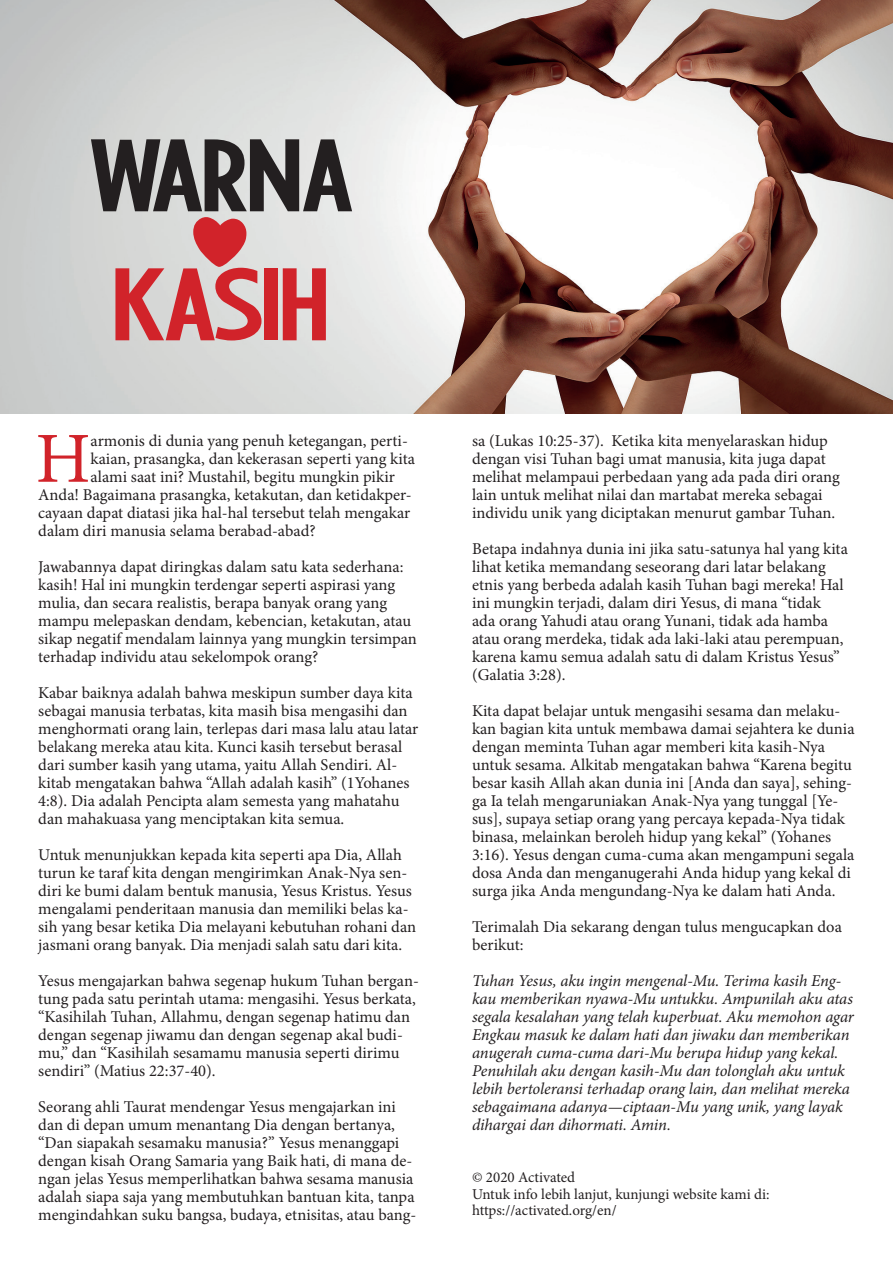
<style>
.page{position:relative;width:893px;height:1263px;background:#fff}
.page>*{position:absolute;margin:0;border:0;box-sizing:border-box;transform-origin:0 0}
.t1{font:86.4px "Gainsborough";color:#231f20;scale:1.25 1}
.t2{font:86.4px "Gainsborough";color:#d1232a;scale:1.25 1}
.t3{font:71.85px "Minion Pro";color:#d1232a}
.t4{font:16.5px/18px "Minion Pro";color:#231f20}
.t5{font:italic 16.5px/18px "Minion Pro";letter-spacing:-.01em;color:#231f20}
.t6{font:15px/16.5px "Minion Pro";letter-spacing:-.005em;color:#231f20}
</style>
<div class="page">
<img style="left:0;top:0;width:893px;height:414px">
<svg style="left:193px;top:217px;width:53px;height:50px;background:#d4595d"></svg>
<h1 class="t1" style="left:90px;top:124px;width:212px">WARNA</h1>
<h1 class="t2" style="left:113px;top:253px;width:174px">KASIH</h1>
<h2 class="t3" style="left:36px;top:411px;width:57px">H</h2>
<p class="t4" style="left:91px;top:432px;width:319px">armonis di dunia yang penuh ketegangan, perti-</p>
<p class="t4" style="left:91px;top:450px;width:326px">kaian, prasangka, dan kekerasan seperti yang kita</p>
<p class="t4" style="left:91px;top:468px;width:306px">alami saat ini? Mustahil, begitu mungkin pikir</p>
<p class="t4" style="left:38px;top:486px;width:375px">Anda! Bagaimana prasangka, ketakutan, dan ketidakper-</p>
<p class="t4" style="left:38px;top:504px;width:373px">cayaan dapat diatasi jika hal-hal tersebut telah mengakar</p>
<p class="t4" style="left:38px;top:522px;width:279px">dalam diri manusia selama berabad-abad?</p>
<p class="t4" style="left:38px;top:558px;width:380px">Jawabannya dapat diringkas dalam satu kata sederhana: kasih! Hal ini mungkin terdengar seperti aspirasi yang mulia, dan secara realistis, berapa banyak orang yang mampu melepaskan dendam, kebencian, ketakutan, atau sikap negatif mendalam lainnya yang mungkin tersimpan terhadap individu atau sekelompok orang?</p>
<p class="t4" style="left:38px;top:684px;width:382px">Kabar baiknya adalah bahwa meskipun sumber daya kita sebagai manusia terbatas, kita masih bisa mengasihi dan menghormati orang lain, terlepas dari masa lalu atau latar belakang mereka atau kita. Kunci kasih tersebut berasal dari sumber kasih yang utama, yaitu Allah Sendiri. Al&shy;kitab mengatakan bahwa “Allah adalah kasih” (1Yohanes 4:8). Dia adalah Pencipta alam semesta yang mahatahu dan mahakuasa yang menciptakan kita semua.</p>
<p class="t4" style="left:38px;top:846px;width:379px">Untuk menunjukkan kepada kita seperti apa Dia, Allah turun ke taraf kita dengan mengirimkan Anak-Nya sen&shy;diri ke bumi dalam bentuk manusia, Yesus Kristus. Yesus mengalami penderitaan manusia dan memiliki belas ka&shy;sih yang besar ketika Dia melayani kebutuhan rohani dan jasmani orang banyak. Dia menjadi salah satu dari kita.</p>
<p class="t4" style="left:38px;top:972px;width:382px">Yesus mengajarkan bahwa segenap hukum Tuhan bergan&shy;tung pada satu perintah utama: mengasihi. Yesus berkata, “Kasihilah Tuhan, Allahmu, dengan segenap hatimu dan dengan segenap jiwamu dan dengan segenap akal budi&shy;mu,” dan “Kasihilah sesamamu manusia seperti dirimu sendiri” (Matius 22:37-40).</p>
<p class="t4" style="left:38px;top:1098px;width:380px">Seorang ahli Taurat mendengar Yesus mengajarkan ini dan di depan umum menantang Dia dengan bertanya, “Dan siapakah sesamaku manusia?” Yesus menanggapi dengan kisah Orang Samaria yang Baik hati, di mana de&shy;ngan jelas Yesus memperlihatkan bahwa sesama manusia adalah siapa saja yang membutuhkan bantuan kita, tanpa mengindahkan suku bangsa, budaya, etnisitas, atau bang-</p>
<p class="t4" style="left:472px;top:432px;width:369px">sa (Lukas 10:25-37). Ketika kita menyelaraskan hidup dengan visi Tuhan bagi umat manusia, kita juga dapat melihat melampaui perbedaan yang ada pada diri orang lain untuk melihat nilai dan martabat mereka sebagai individu unik yang diciptakan menurut gambar Tuhan.</p>
<p class="t4" style="left:472px;top:540px;width:377px">Betapa indahnya dunia ini jika satu-satunya hal yang kita lihat ketika memandang seseorang dari latar belakang etnis yang berbeda adalah kasih Tuhan bagi mereka! Hal ini mungkin terjadi, dalam diri Yesus, di mana “tidak ada orang Yahudi atau orang Yunani, tidak ada hamba atau orang merdeka, tidak ada laki-laki atau perempuan, karena kamu semua adalah satu di dalam Kristus Yesus” (Galatia 3:28).</p>
<p class="t4" style="left:472px;top:702px;width:384px">Kita dapat belajar untuk mengasihi sesama dan melaku&shy;kan bagian kita untuk membawa damai sejahtera ke dunia dengan meminta Tuhan agar memberi kita kasih-Nya untuk sesama. Alkitab mengatakan bahwa “Karena begitu besar kasih Allah akan dunia ini [Anda dan saya], sehing&shy;ga Ia telah mengaruniakan Anak-Nya yang tunggal [Ye&shy;sus], supaya setiap orang yang percaya kepada-Nya tidak binasa, melainkan beroleh hidup yang kekal” (Yohanes 3:16). Yesus dengan cuma-cuma akan mengampuni segala dosa Anda dan menganugerahi Anda hidup yang kekal di surga jika Anda mengundang-Nya ke dalam hati Anda.</p>
<p class="t4" style="left:472px;top:918px;width:371px">Terimalah Dia sekarang dengan tulus mengucapkan doa berikut:</p>
<p class="t5" style="left:472px;top:972px;width:383px">Tuhan Yesus, aku ingin mengenal-Mu. Terima kasih Eng&shy;kau memberikan nyawa-Mu untukku. Ampunilah aku atas segala kesalahan yang telah kuperbuat. Aku memohon agar Engkau masuk ke dalam hati dan jiwaku dan memberikan anugerah cuma-cuma dari-Mu berupa hidup yang kekal.<br>Penuhilah aku dengan kasih-Mu dan tolonglah aku untuk lebih bertoleransi terhadap orang lain, dan melihat mereka sebagaimana adanya—ciptaan-Mu yang unik, yang layak dihargai dan dihormati. Amin.</p>
<p class="t6" style="left:472px;top:1169px;width:299px">© 2020 Activated<br>Untuk info lebih lanjut, kunjungi website kami di: https://activated.org/en/</p>
</div>
